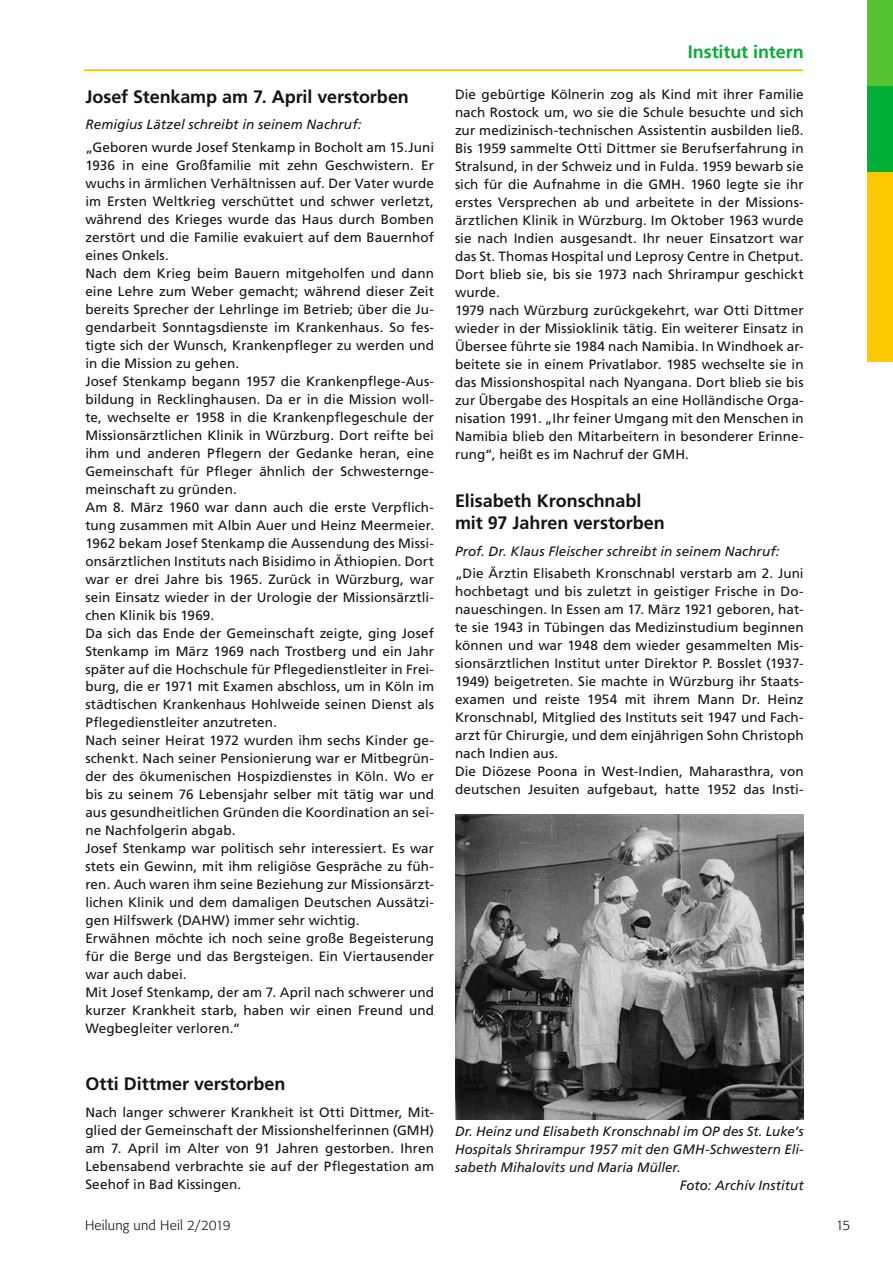
<style>
.page{position:relative;width:893px;height:1263px;background:#fff}
.page>*{position:absolute;margin:0;border:0;box-sizing:border-box;transform-origin:0 0}
.t1{font:700 18px/22.5px "Frutiger LT";color:#141414}
.t2{font:700 18px "Frutiger LT";letter-spacing:-.005em;color:#00b036}
.t3{font:13.5px/18px "Frutiger LT";letter-spacing:.005em;color:#141414}
.t4{font:italic 13.5px "Frutiger LT";letter-spacing:.005em;color:#141414}
.t5{font:300 13.5px "Formata BQ";letter-spacing:.015em;color:#141414}
</style>
<div class="page">
<div style="left:867px;top:172px;width:26px;height:189px;background:#fdc900"></div>
<div style="left:867px;top:0;width:26px;height:87px;background:#56c333"></div>
<div style="left:867px;top:87px;width:26px;height:85px;background:#00b036"></div>
<hr style="left:84px;top:69px;width:719px;height:2px;background:#fbb900">
<img style="left:455px;top:815px;width:349px;height:305px">
<h1 class="t1" style="left:85px;top:85px;width:325px">Josef Stenkamp am 7. April verstorben</h1>
<p class="t4" style="left:85px;top:117px;width:278px">Remigius Lätzel schreibt in seinem Nachruf:</p>
<p class="t3" style="left:85px;top:138px;width:350px">„Geboren wurde Josef Stenkamp in Bocholt am 15.Juni 1936 in eine Großfamilie mit zehn Geschwistern. Er wuchs in ärmlichen Verhältnissen auf. Der Vater wurde im Ersten Weltkrieg verschüttet und schwer verletzt, während des Krieges wurde das Haus durch Bomben zerstört und die Familie evakuiert auf dem Bauernhof eines Onkels.<br>Nach dem Krieg beim Bauern mitgeholfen und dann eine Lehre zum Weber gemacht; während dieser Zeit bereits Sprecher der Lehrlinge im Betrieb; über die Ju&shy;gendarbeit Sonntagsdienste im Krankenhaus. So fes&shy;tigte sich der Wunsch, Krankenpfleger zu werden und in die Mission zu gehen.<br>Josef Stenkamp begann 1957 die Krankenpflege-Aus&shy;bildung in Recklinghausen. Da er in die Mission woll&shy;te, wechselte er 1958 in die Krankenpflegeschule der Missionsärztlichen Klinik in Würzburg. Dort reifte bei ihm und anderen Pflegern der Gedanke heran, eine Gemeinschaft für Pfleger ähnlich der Schwesternge&shy;meinschaft zu gründen.<br>Am 8. März 1960 war dann auch die erste Verpflich&shy;tung zusammen mit Albin Auer und Heinz Meermeier.<br>1962 bekam Josef Stenkamp die Aussendung des Missi&shy;onsärztlichen Instituts nach Bisidimo in Äthiopien. Dort war er drei Jahre bis 1965. Zurück in Würzburg, war sein Einsatz wieder in der Urologie der Missionsärztli&shy;chen Klinik bis 1969.<br>Da sich das Ende der Gemeinschaft zeigte, ging Josef Stenkamp im März 1969 nach Trostberg und ein Jahr später auf die Hochschule für Pflegedienstleiter in Frei&shy;burg, die er 1971 mit Examen abschloss, um in Köln im städtischen Krankenhaus Hohlweide seinen Dienst als Pflegedienstleiter anzutreten.<br>Nach seiner Heirat 1972 wurden ihm sechs Kinder ge&shy;schenkt. Nach seiner Pensionierung war er Mitbegrün&shy;der des ökumenischen Hospizdienstes in Köln. Wo er bis zu seinem 76 Lebensjahr selber mit tätig war und aus gesundheitlichen Gründen die Koordination an sei&shy;ne Nachfolgerin abgab.<br>Josef Stenkamp war politisch sehr interessiert. Es war stets ein Gewinn, mit ihm religiöse Gespräche zu füh&shy;ren. Auch waren ihm seine Beziehung zur Missionsärzt&shy;lichen Klinik und dem damaligen Deutschen Aussätzi&shy;gen Hilfswerk (DAHW) immer sehr wichtig.<br>Erwähnen möchte ich noch seine große Begeisterung für die Berge und das Bergsteigen. Ein Viertausender war auch dabei.<br>Mit Josef Stenkamp, der am 7. April nach schwerer und kurzer Krankheit starb, haben wir einen Freund und Wegbegleiter verloren.“</p>
<h1 class="t1" style="left:85px;top:1073px;width:202px">Otti Dittmer verstorben</h1>
<p class="t3" style="left:85px;top:1103px;width:350px;text-align:justify">Nach langer schwerer Krankheit ist Otti Dittmer, Mit&shy;glied der Gemeinschaft der Missionshelferinnen (GMH) am 7. April im Alter von 91 Jahren gestorben. Ihren Lebensabend verbrachte sie auf der Pflegestation am Seehof in Bad Kissingen.</p>
<h1 class="t2" style="left:688px;top:41px;width:118px">Institut intern</h1>
<p class="t3" style="left:455px;top:86px;width:350px">Die gebürtige Kölnerin zog als Kind mit ihrer Familie nach Rostock um, wo sie die Schule besuchte und sich zur medizinisch-technischen Assistentin ausbilden ließ.<br>Bis 1959 sammelte Otti Dittmer sie Berufserfahrung in Stralsund, in der Schweiz und in Fulda. 1959 bewarb sie sich für die Aufnahme in die GMH. 1960 legte sie ihr erstes Versprechen ab und arbeitete in der Missions&shy;ärztlichen Klinik in Würzburg. Im Oktober 1963 wurde sie nach Indien ausgesandt. Ihr neuer Einsatzort war das St. Thomas Hospital und Leprosy Centre in Chetput.<br>Dort blieb sie, bis sie 1973 nach Shrirampur geschickt wurde.<br>1979 nach Würzburg zurückgekehrt, war Otti Dittmer wieder in der Missioklinik tätig. Ein weiterer Einsatz in Übersee führte sie 1984 nach Namibia. In Windhoek ar&shy;beitete sie in einem Privatlabor. 1985 wechselte sie in das Missionshospital nach Nyangana. Dort blieb sie bis zur Übergabe des Hospitals an eine Holländische Orga&shy;nisation 1991. „Ihr feiner Umgang mit den Menschen in Namibia blieb den Mitarbeitern in besonderer Erinne&shy;rung“, heißt es im Nachruf der GMH.</p>
<h1 class="t1" style="left:455px;top:489px;width:211px">Elisabeth Kronschnabl mit 97 Jahren verstorben</h1>
<p class="t4" style="left:455px;top:543px;width:326px">Prof. Dr. Klaus Fleischer schreibt in seinem Nachruf:</p>
<p class="t3" style="left:455px;top:564px;width:350px">„Die Ärztin Elisabeth Kronschnabl verstarb am 2. Juni hochbetagt und bis zuletzt in geistiger Frische in Do&shy;naueschingen. In Essen am 17. März 1921 geboren, hat&shy;te sie 1943 in Tübingen das Medizinstudium beginnen können und war 1948 dem wieder gesammelten Mis&shy;sionsärztlichen Institut unter Direktor P. Bosslet (1937- 1949) beigetreten. Sie machte in Würzburg ihr Staats&shy;examen und reiste 1954 mit ihrem Mann Dr. Heinz Kronschnabl, Mitglied des Instituts seit 1947 und Fach&shy;arzt für Chirurgie, und dem einjährigen Sohn Christoph nach Indien aus.<br>Die Diözese Poona in West-Indien, Maharasthra, von deutschen Jesuiten aufgebaut, hatte 1952 das Insti-</p>
<p class="t4" style="left:455px;top:1124px;width:350px">Dr. Heinz und Elisabeth Kronschnabl im OP des St. Luke’s</p>
<p class="t4" style="left:455px;top:1142px;width:350px">Hospitals Shrirampur 1957 mit den GMH-Schwestern Eli-</p>
<p class="t4" style="left:455px;top:1160px;width:227px">sabeth Mihalovits und Maria Müller.</p>
<p class="t4" style="left:680px;top:1178px;width:125px">Foto: Archiv Institut</p>
<p class="t5" style="left:85px;top:1218px;width:147px">Heilung und Heil 2/2019</p>
<p class="t5" style="left:836px;top:1218px;width:16px">15</p>
</div>
